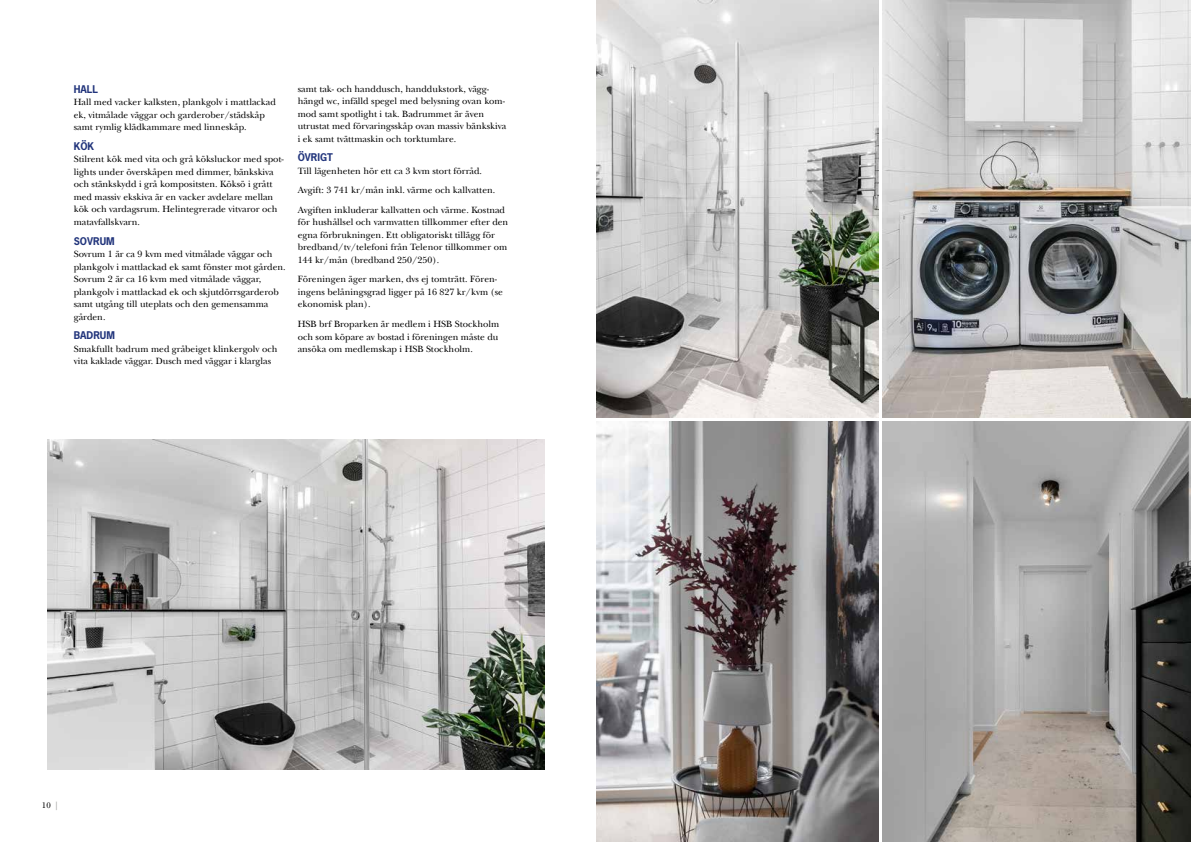
<style>
.page{position:relative;width:1191px;height:842px;background:#fff}
.page>*{position:absolute;margin:0;border:0;box-sizing:border-box;transform-origin:0 0}
.t1{font:700 10px "News Gothic Std";color:#22357c}
.t2{font:9.5px/12.5px "New Baskerville";color:#000}
.t3{font:8.5px "New Baskerville";color:#000}
.s1{color:#9d9d9c}
</style>
<div class="page">
<img style="left:47px;top:439px;width:498px;height:330px">
<img style="left:596px;top:0;width:282px;height:417px">
<img style="left:883px;top:0;width:308px;height:417px">
<img style="left:596px;top:421px;width:282px;height:421px">
<img style="left:883px;top:421px;width:308px;height:421px">
<p class="t1" style="left:74px;top:82px;width:26px">HALL</p>
<p class="t2" style="left:74px;top:96px;width:204px">Hall med vacker kalksten, plankgolv i mattlackad ek, vitmålade väggar och garderober/städskåp samt rymlig klädkammare med linneskåp.</p>
<p class="t1" style="left:74px;top:140px;width:22px">KÖK</p>
<p class="t2" style="left:74px;top:153px;width:212px">Stilrent kök med vita och grå köksluckor med spot&shy;lights under överskåpen med dimmer, bänkskiva och stänkskydd i grå kompositsten. Köksö i grått med massiv ekskiva är en vacker avdelare mellan kök och vardagsrum. Helintegrerade vitvaror och matavfallskvarn.</p>
<p class="t1" style="left:74px;top:234px;width:42px">SOVRUM</p>
<p class="t2" style="left:74px;top:248px;width:213px">Sovrum 1 är ca 9 kvm med vitmålade väggar och plankgolv i mattlackad ek samt fönster mot gården.<br>Sovrum 2 är ca 16 kvm med vitmålade väggar, plankgolv i mattlackad ek och skjutdörrsgarderob samt utgång till uteplats och den gemensamma gården.</p>
<p class="t1" style="left:74px;top:329px;width:43px">BADRUM</p>
<p class="t2" style="left:74px;top:342px;width:205px">Smakfullt badrum med gråbeiget klinkergolv och vita kaklade väggar. Dusch med väggar i klarglas</p>
<p class="t2" style="left:298px;top:82px;width:210px">samt tak- och handdusch, handdukstork, vägg&shy;hängd wc, infälld spegel med belysning ovan kom&shy;mod samt spotlight i tak. Badrummet är även utrustat med förvaringsskåp ovan massiv bänkskiva i ek samt tvättmaskin och torktumlare.</p>
<p class="t1" style="left:298px;top:151px;width:37px">ÖVRIGT</p>
<p class="t2" style="left:298px;top:161px;width:209px;line-height:19.6px">Till lägenheten hör ett ca 3 kvm stort förråd.<br>Avgift: 3 741 kr/mån inkl. värme och kallvatten.<br>Avgiften inkluderar kallvatten och värme. Kostnad</p>
<p class="t2" style="left:298px;top:216px;width:212px">för hushållsel och varmvatten tillkommer efter den egna förbrukningen. Ett obligatoriskt tillägg för bredband/tv/telefoni från Telenor tillkommer om 144 kr/mån (bredband 250/250).</p>
<p class="t2" style="left:298px;top:273px;width:207px">Föreningen äger marken, dvs ej tomträtt. Fören&shy;ingens belåningsgrad ligger på 16 827 kr/kvm (se ekonomisk plan).</p>
<p class="t2" style="left:298px;top:318px;width:203px;text-align:justify">HSB brf Broparken är medlem i HSB Stockholm och som köpare av bostad i föreningen måste du ansöka om medlemskap i HSB Stockholm.</p>
<p class="t3" style="left:42px;top:800px;width:17px">10 <span class="s1">|</span></p>
</div>
